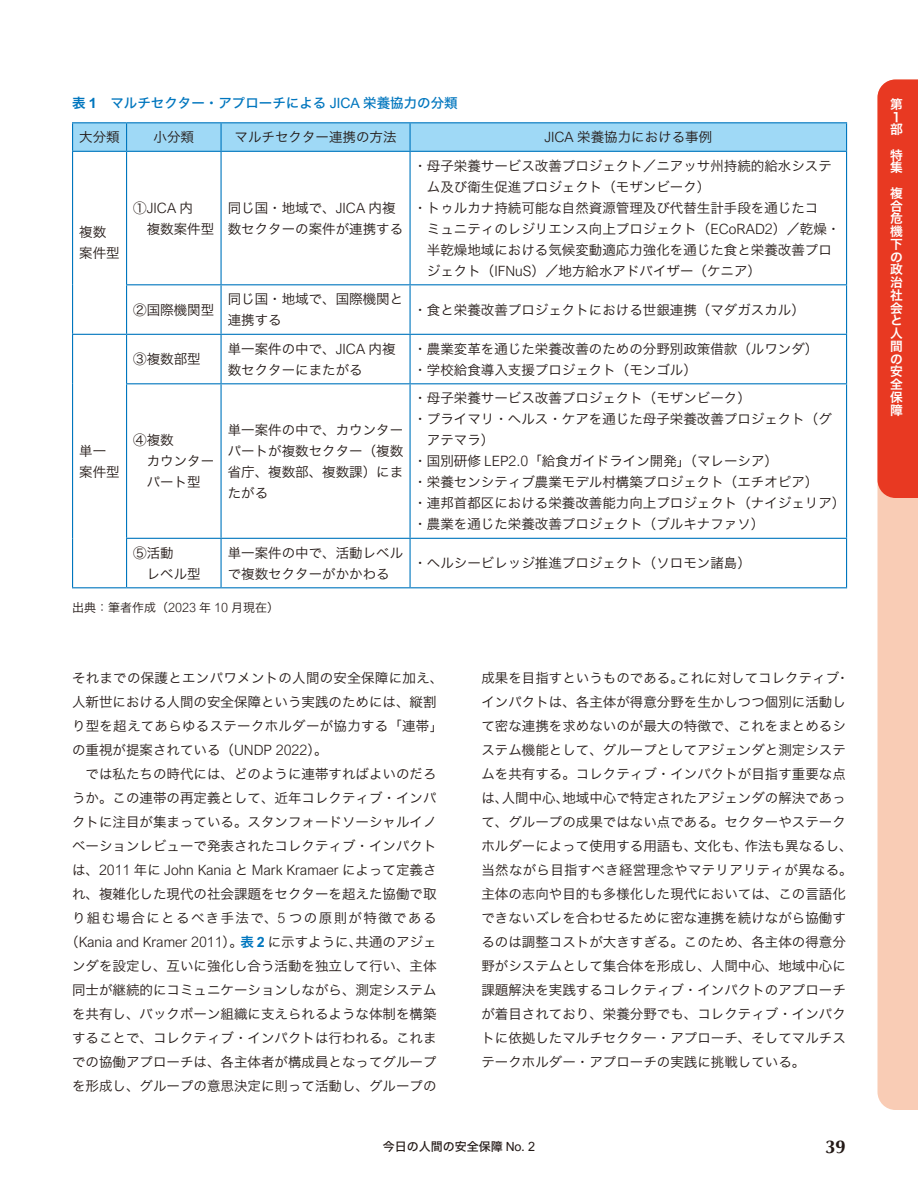
<style>
.page{position:relative;width:918px;height:1188px;background:#fff}
.page>*{position:absolute;margin:0;border:0;box-sizing:border-box;transform-origin:0 0}
.t1{font:700 18.9px "Classico URW";color:#231916}
.t2{font:300 14.1px "Arial Nova";color:#231916}
.t3{font:13.5px/24px "Hira Kaku Pro N W3";color:#231916}
.t4{font:13.5px/24px "Hira Kaku Pro N W3";letter-spacing:.02em;color:#231916}
.t5{font:13.5px "Hira Kaku Std N W5";color:#0076be}
.t6{font:12.75px/12.8px "Hira Kaku Pro N W6";color:#fff}
.t7{font:12px "Hira Kaku Pro N W3";color:#231916}
.t8{font:12px "Hira Kaku Std N W5";color:#231916}
.s1{font-family:"Hira Kaku Pro N W6"}
.s2{font-family:"Arial Nova";font-weight:700;font-size:14.1px}
.s3{font-family:"Arial Nova";font-size:14.1px}
.s4{font-family:"Arial Nova";font-weight:300;font-size:14.1px}
.s5{font-family:"Hira Kaku Pro N W3";font-weight:400;font-size:13.5px}
.s6{font-family:"Arial Nova";font-weight:300;font-size:12.6px}
.s7{font-family:"Hira Kaku Pro N W6";font-weight:400;font-size:13.5px;color:#0076be}
.s8{font-weight:700;color:#0076be}
.s9{font-family:"Arial Nova";font-size:12.6px}
</style>
<div class="page">
<svg style="left:878px;top:80px;width:40px;height:1030px;background:#f2917a"></svg>
<hr style="left:220px;top:285px;width:2px;height:49px;background:#0076be">
<hr style="left:410px;top:285px;width:1px;height:49px;background:#0076be">
<hr style="left:220px;top:539px;width:2px;height:48px;background:#0076be">
<hr style="left:410px;top:539px;width:1px;height:48px;background:#0076be">
<hr style="left:846px;top:285px;width:1px;height:49px;background:#0076be">
<hr style="left:846px;top:539px;width:1px;height:48px;background:#0076be">
<hr style="left:127px;top:587px;width:94px;height:1px;background:#0076be">
<hr style="left:221px;top:587px;width:189px;height:1px;background:#0076be">
<hr style="left:410px;top:587px;width:437px;height:1px;background:#0076be">
<hr style="left:846px;top:152px;width:1px;height:132px;background:#0076be">
<hr style="left:410px;top:284px;width:437px;height:1px;background:#0076be">
<hr style="left:410px;top:152px;width:1px;height:132px;background:#0076be">
<hr style="left:221px;top:284px;width:189px;height:1px;background:#0076be">
<hr style="left:220px;top:152px;width:2px;height:132px;background:#0076be">
<hr style="left:126px;top:284px;width:95px;height:1px;background:#0076be">
<hr style="left:72px;top:152px;width:1px;height:133px;background:#0076be">
<hr style="left:126px;top:152px;width:1px;height:132px;background:#0076be">
<hr style="left:72px;top:285px;width:1px;height:49px;background:#0076be">
<hr style="left:126px;top:285px;width:1px;height:49px;background:#0076be">
<hr style="left:127px;top:334px;width:94px;height:1px;background:#0076be">
<hr style="left:221px;top:334px;width:189px;height:1px;background:#0076be">
<hr style="left:220px;top:335px;width:2px;height:48px;background:#0076be">
<hr style="left:410px;top:334px;width:437px;height:1px;background:#0076be">
<hr style="left:410px;top:335px;width:1px;height:48px;background:#0076be">
<hr style="left:846px;top:335px;width:1px;height:48px;background:#0076be">
<hr style="left:126px;top:383px;width:95px;height:1px;background:#0076be">
<hr style="left:126px;top:538px;width:95px;height:1px;background:#0076be">
<hr style="left:221px;top:383px;width:189px;height:1px;background:#0076be">
<hr style="left:220px;top:384px;width:2px;height:154px;background:#0076be">
<hr style="left:221px;top:538px;width:189px;height:1px;background:#0076be">
<hr style="left:410px;top:383px;width:437px;height:1px;background:#0076be">
<hr style="left:410px;top:384px;width:1px;height:154px;background:#0076be">
<hr style="left:846px;top:384px;width:1px;height:154px;background:#0076be">
<hr style="left:410px;top:538px;width:437px;height:1px;background:#0076be">
<hr style="left:72px;top:334px;width:55px;height:1px;background:#0076be">
<hr style="left:72px;top:335px;width:1px;height:49px;background:#0076be">
<hr style="left:126px;top:335px;width:1px;height:48px;background:#0076be">
<hr style="left:72px;top:384px;width:1px;height:154px;background:#0076be">
<hr style="left:126px;top:384px;width:1px;height:154px;background:#0076be">
<hr style="left:72px;top:538px;width:1px;height:49px;background:#0076be">
<hr style="left:126px;top:539px;width:1px;height:48px;background:#0076be">
<hr style="left:72px;top:587px;width:55px;height:1px;background:#0076be">
<hr style="left:72px;top:122px;width:55px;height:1px;background:#0076be">
<hr style="left:127px;top:122px;width:94px;height:1px;background:#0076be">
<hr style="left:221px;top:122px;width:189px;height:1px;background:#0076be">
<hr style="left:410px;top:122px;width:437px;height:1px;background:#0076be">
<svg style="left:72px;top:123px;width:775px;height:28px;background:#9ad6f4"></svg>
<hr style="left:72px;top:151px;width:55px;height:1px;background:#0076be">
<hr style="left:127px;top:151px;width:94px;height:1px;background:#0076be">
<hr style="left:221px;top:151px;width:189px;height:1px;background:#0076be">
<hr style="left:410px;top:151px;width:437px;height:1px;background:#0076be">
<p class="t5" style="left:72px;top:93px;width:387px"><span class="s1">表</span> <span class="s2">1</span>　マルチセクター・アプローチによる <span class="s3">JICA</span> 栄養協力の分類</p>
<p class="t3" style="left:79px;top:124px;width:42px">大分類</p>
<p class="t3" style="left:154px;top:124px;width:42px">小分類</p>
<p class="t3" style="left:235px;top:124px;width:163px">マルチセクター連携の方法</p>
<p class="t3" style="left:544px;top:124px;width:169px"><span class="s4">JICA</span> 栄養協力における事例</p>
<p class="t3" style="left:79px;top:221px;width:42px;line-height:21px">複数案件型</p>
<p class="t3" style="left:79px;top:439px;width:42px;line-height:21px">単一案件型</p>
<p class="t2" style="left:133px;top:200px;width:61px"><span class="s5">①</span> JICA <span class="s5">内</span></p>
<p class="t3" style="left:147px;top:216px;width:69px">複数案件型</p>
<p class="t3" style="left:228px;top:196px;width:177px;line-height:21px">同じ国・地域で、<span class="s4">JICA</span> 内複数セクターの案件が連携する</p>
<p class="t3" style="left:413px;top:153px;width:420px">・母子栄養サービス改善プロジェクト／ニアッサ州持続的給水システ</p>
<p class="t3" style="left:427px;top:174px;width:285px">ム及び衛生促進プロジェクト（モザンビーク）</p>
<p class="t3" style="left:413px;top:195px;width:406px">・トゥルカナ持続可能な自然資源管理及び代替生計手段を通じたコ</p>
<p class="t3" style="left:427px;top:216px;width:415px">ミュニティのレジリエンス向上プロジェクト（<span class="s4">ECoRAD2</span>）／乾燥・</p>
<p class="t3" style="left:427px;top:237px;width:407px">半乾燥地域における気候変動適応力強化を通じた食と栄養改善プロ</p>
<p class="t3" style="left:427px;top:258px;width:336px">ジェクト（<span class="s4">IFNuS</span>）／地方給水アドバイザー（ケニア）</p>
<p class="t3" style="left:133px;top:297px;width:82px">②国際機関型</p>
<p class="t3" style="left:228px;top:288px;width:177px;line-height:21px">同じ国・地域で、国際機関と連携する</p>
<p class="t3" style="left:413px;top:297px;width:393px">・食と栄養改善プロジェクトにおける世銀連携（マダガスカル）</p>
<p class="t3" style="left:133px;top:346px;width:69px">③複数部型</p>
<p class="t3" style="left:228px;top:337px;width:169px;line-height:21px">単一案件の中で、<span class="s4">JICA</span> 内複数セクターにまたがる</p>
<p class="t3" style="left:413px;top:337px;width:407px;line-height:21px">・農業変革を通じた栄養改善のための分野別政策借款（ルワンダ）・学校給食導入支援プロジェクト（モンゴル）</p>
<p class="t3" style="left:147px;top:429px;width:69px;line-height:21px;text-indent:-14px">④複数<br>カウンターパート型</p>
<p class="t3" style="left:228px;top:418px;width:177px;line-height:21px;text-align:justify">単一案件の中で、カウンターパートが複数セクター（複数省庁、複数部、複数課）にまたがる</p>
<p class="t3" style="left:413px;top:385px;width:339px">・母子栄養サービス改善プロジェクト（モザンビーク）</p>
<p class="t3" style="left:413px;top:406px;width:420px">・プライマリ・ヘルス・ケアを通じた母子栄養改善プロジェクト（グ</p>
<p class="t3" style="left:427px;top:427px;width:69px">アテマラ）</p>
<p class="t3" style="left:413px;top:448px;width:366px">・国別研修 <span class="s4">LEP2.0</span>「給食ガイドライン開発」（マレーシア）</p>
<p class="t3" style="left:413px;top:469px;width:407px">・栄養センシティブ農業モデル村構築プロジェクト（エチオピア）</p>
<p class="t3" style="left:413px;top:490px;width:433px">・連邦首都区における栄養改善能力向上プロジェクト（ナイジェリア）</p>
<p class="t3" style="left:413px;top:511px;width:352px">・農業を通じた栄養改善プロジェクト（ブルキナファソ）</p>
<p class="t3" style="left:147px;top:541px;width:55px;line-height:21px;text-indent:-14px">⑤活動<br>レベル型</p>
<p class="t3" style="left:228px;top:541px;width:177px;line-height:21px">単一案件の中で、活動レベルで複数セクターがかかわる</p>
<p class="t3" style="left:413px;top:550px;width:339px">・ヘルシービレッジ推進プロジェクト（ソロモン諸島）</p>
<p class="t7" style="left:72px;top:596px;width:209px">出典：筆者作成（<span class="s6">2023</span> 年 <span class="s6">10</span> 月現在）</p>
<p class="t4" style="left:72px;top:665px;width:373px">それまでの保護とエンパワメントの人間の安全保障に加え、人新世における人間の安全保障という実践のためには、縦割り型を超えてあらゆるステークホルダーが協力する「連帯」の重視が提案されている（<span class="s4">UNDP 2022</span>）。</p>
<p class="t3" style="left:72px;top:761px;width:366px;text-align:justify;text-indent:14px">では私たちの時代には、どのように連帯すればよいのだろうか。この連帯の再定義として、近年コレクティブ・インパクトに注目が集まっている。スタンフォードソーシャルイノベーションレビューで発表されたコレクティブ・インパクト</p>
<p class="t2" style="left:72px;top:862px;width:366px"><span class="s5">は、</span>2011 <span class="s5">年に</span> John Kania <span class="s5">と</span> Mark Kramaer <span class="s5">によって定義さ</span></p>
<p class="t3" style="left:72px;top:881px;width:366px">れ、複雑化した現代の社会課題をセクターを超えた協働で取り組む場合にとるべき手法で、<span class="s4">5</span> つの原則が特徴である</p>
<p class="t2" style="left:65px;top:934px;width:373px"><span class="s5">（</span>Kania and Kramer 2011<span class="s5">）。</span><span class="s7">表</span> <span class="s8">2</span> <span class="s5">に示すように、共通のアジェ</span></p>
<p class="t3" style="left:72px;top:953px;width:366px;text-align:justify">ンダを設定し、互いに強化し合う活動を独立して行い、主体同士が継続的にコミュニケーションしながら、測定システムを共有し、バックボーン組織に支えられるような体制を構築することで、コレクティブ・インパクトは行われる。これまでの協働アプローチは、各主体者が構成員となってグループを形成し、グループの意思決定に則って活動し、グループの</p>
<p class="t3" style="left:481px;top:665px;width:373px">成果を目指すというものである。これに対してコレクティブ・インパクトは、各主体が得意分野を生かしつつ個別に活動して密な連携を求めないのが最大の特徴で、これをまとめるシステム機能として、グループとしてアジェンダと測定システムを共有する。コレクティブ・インパクトが目指す重要な点は、人間中心、地域中心で特定されたアジェンダの解決であって、グループの成果ではない点である。セクターやステークホルダーによって使用する用語も、文化も、作法も異なるし、当然ながら目指すべき経営理念やマテリアリティが異なる。主体の志向や目的も多様化した現代においては、この言語化できないズレを合わせるために密な連携を続けながら協働するのは調整コストが大きすぎる。このため、各主体の得意分野がシステムとして集合体を形成し、人間中心、地域中心に課題解決を実践するコレクティブ・インパクトのアプローチが着目されており、栄養分野でも、コレクティブ・インパクトに依拠したマルチセクター・アプローチ、そしてマルチステークホルダー・アプローチの実践に挑戦している。</p>
<p class="t8" style="left:383px;top:1137px;width:154px">今日の人間の安全保障 <span class="s9">No. 2</span></p>
<h1 class="t1" style="left:825px;top:1133px;width:22px">39</h1>
<p class="t6" style="left:890px;top:97px;width:14px">第<br>１部</p>
<p class="t6" style="left:890px;top:148px;width:14px">特集</p>
<p class="t6" style="left:890px;top:186px;width:14px">複合危機下の政治社会と人間の安全保障</p>
</div>
